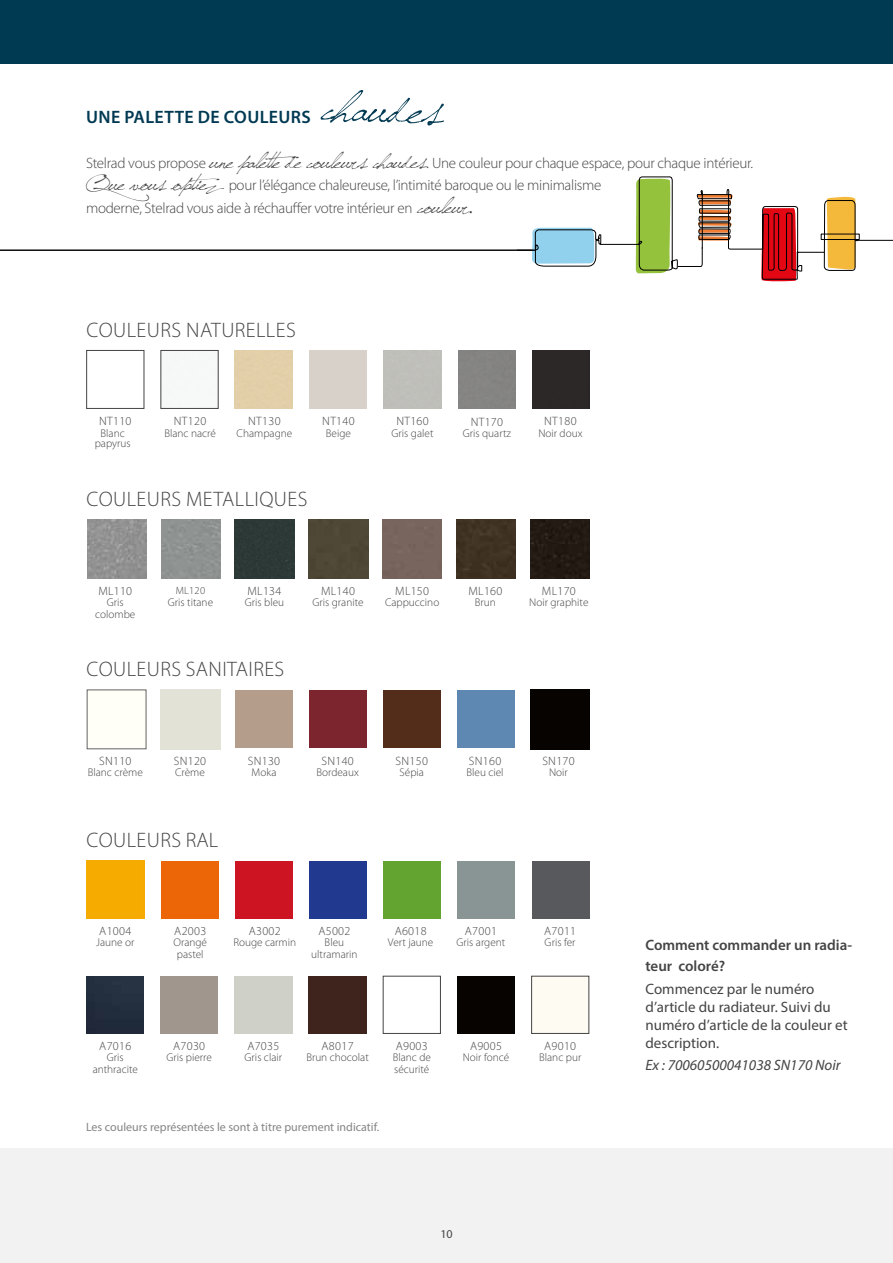
<style>
.page{position:relative;width:893px;height:1263px;background:#fff}
.page>*{position:absolute;margin:0;border:0;box-sizing:border-box;transform-origin:0 0}
.t1{font:54.45px "Jellyka Saint Andrews Queen";color:#003952}
.t2{font:300 21px "Myriad Pro";letter-spacing:.02em;color:#454444}
.t3{font:600 18px "Myriad Pro";letter-spacing:.02em;color:#003952}
.t4{font:300 15px/22.5px "Myriad Pro";letter-spacing:-.02em;color:#454444}
.t5{font:15px/18px "Myriad Pro";color:#454444}
.t6{font:600 15px/21.6px "Myriad Pro";color:#454444}
.t7{font:italic 15px "Myriad Pro";color:#454444}
.t8{font:300 12.15px "Myriad Pro";letter-spacing:.025em;color:#454444}
.t9{font:12px "Myriad Pro";color:#858585}
.t10{font:12px "Myriad Pro";color:#454444}
.t11{font:300 11.25px/12px "Myriad Pro";color:#454444;text-align:center}
.t12{font:300 10.5px "Myriad Pro";letter-spacing:.025em;color:#454444}
.s1{font-family:"Jellyka Saint Andrews Queen";font-weight:400;font-size:25.5px}
.s2{font-size:16.5px}
.s3{font-size:25.5px}
</style>
<div class="page">
<div style="left:0;top:1148px;width:893px;height:115px;background:#f2f2f2"></div>
<svg style="left:516px;top:176px;width:377px;height:106px"></svg>
<hr style="left:0;top:250px;width:535px;height:1px;background:#000">
<div style="left:0;top:0;width:893px;height:64px;background:#003952"></div>
<img style="left:87px;top:520px;width:60px;height:59px">
<div style="left:161px;top:520px;width:59px;height:59px;background:#8f9392"></div>
<div style="left:235px;top:520px;width:59px;height:59px;background:#2c3937"></div>
<div style="left:309px;top:520px;width:59px;height:59px;background:#4f4836"></div>
<div style="left:456px;top:520px;width:60px;height:59px;background:#3f3222"></div>
<div style="left:530px;top:520px;width:59px;height:59px;background:#231a13"></div>
<div style="left:383px;top:520px;width:59px;height:59px;background:#78655e"></div>
<div style="left:87px;top:690px;width:59px;height:59px;border:1px solid #646363"></div>
<div style="left:236px;top:691px;width:57px;height:57px;background:#b59d8b"></div>
<div style="left:310px;top:691px;width:57px;height:57px;background:#7d252e"></div>
<div style="left:383px;top:691px;width:58px;height:57px;background:#532d1a"></div>
<div style="left:457px;top:691px;width:58px;height:57px;background:#5e88b1"></div>
<div style="left:530px;top:690px;width:59px;height:59px;background:#070300"></div>
<div style="left:86px;top:976px;width:58px;height:58px;background:#232d3d"></div>
<div style="left:160px;top:976px;width:58px;height:58px;background:#a1968e"></div>
<div style="left:309px;top:976px;width:57px;height:58px;background:#3e241c"></div>
<div style="left:383px;top:976px;width:58px;height:58px;border:1px solid #454444"></div>
<div style="left:457px;top:976px;width:58px;height:58px;background:#060300"></div>
<div style="left:531px;top:976px;width:58px;height:58px;background:#fefbf2;border:1px solid #454444"></div>
<div style="left:86px;top:861px;width:58px;height:57px;background:#f6ab00"></div>
<div style="left:161px;top:861px;width:57px;height:57px;background:#ec6608"></div>
<div style="left:235px;top:861px;width:58px;height:57px;background:#cd1423"></div>
<div style="left:309px;top:861px;width:58px;height:57px;background:#213a8f"></div>
<div style="left:383px;top:861px;width:58px;height:57px;background:#63a330"></div>
<div style="left:458px;top:861px;width:57px;height:57px;background:#889594"></div>
<div style="left:532px;top:861px;width:57px;height:57px;background:#57595d"></div>
<div style="left:86px;top:350px;width:58px;height:59px;border:1px solid #454444"></div>
<div style="left:161px;top:350px;width:57px;height:59px;border:1px solid #454444"></div>
<div style="left:532px;top:350px;width:57px;height:59px;background:#2c2827"></div>
<h1 class="t1" style="left:322px;top:69px;width:123px;rotate:2deg">chaudes</h1>
<p class="t4" style="left:86px;top:152px;width:668px">Stelrad vous propose <span class="s1">une palette de couleurs chaudes</span><span class="s2">.</span> Une couleur pour chaque espace, pour chaque intérieur.<br><span class="s1">Que vous optiez</span> pour l’élégance chaleureuse, l’intimité baroque ou le minimalisme<br>moderne, Stelrad vous aide à réchauffer votre intérieur en <span class="s1">couleur</span><span class="s3">.</span></p>
<h3 class="t3" style="left:86px;top:105px;width:226px">UNE PALETTE DE COULEURS</h3>
<h2 class="t2" style="left:87px;top:317px;width:211px">COULEURS NATURELLES</h2>
<p class="t8" style="left:99px;top:414px;width:34px">NT110</p>
<p class="t11" style="left:95px;top:428px;width:37px;line-height:10.4px">Blanc papyrus</p>
<p class="t8" style="left:174px;top:414px;width:34px">NT120</p>
<p class="t11" style="left:164px;top:427px;width:53px">Blanc nacré</p>
<p class="t8" style="left:248px;top:414px;width:34px">NT130</p>
<p class="t11" style="left:237px;top:427px;width:57px">Champagne</p>
<p class="t8" style="left:322px;top:414px;width:34px">NT140</p>
<p class="t11" style="left:326px;top:427px;width:27px">Beige</p>
<p class="t8" style="left:396px;top:414px;width:34px">NT160</p>
<p class="t11" style="left:392px;top:427px;width:43px">Gris galet</p>
<p class="t8" style="left:471px;top:414px;width:34px">NT170</p>
<p class="t8" style="left:544px;top:414px;width:34px">NT180</p>
<p class="t11" style="left:463px;top:427px;width:50px">Gris quartz</p>
<p class="t11" style="left:538px;top:427px;width:46px">Noir doux</p>
<h2 class="t2" style="left:87px;top:487px;width:222px">COULEURS METALLIQUES</h2>
<p class="t8" style="left:98px;top:584px;width:35px">ML110</p>
<p class="t11" style="left:95px;top:597px;width:42px">Gris colombe</p>
<p class="t12" style="left:176px;top:584px;width:31px">ML120</p>
<p class="t11" style="left:168px;top:597px;width:47px">Gris titane</p>
<p class="t8" style="left:247px;top:584px;width:35px">ML134</p>
<p class="t11" style="left:245px;top:597px;width:41px">Gris bleu</p>
<p class="t8" style="left:321px;top:584px;width:35px">ML140</p>
<p class="t11" style="left:313px;top:597px;width:53px">Gris granite</p>
<p class="t8" style="left:395px;top:584px;width:35px">ML150</p>
<p class="t11" style="left:385px;top:597px;width:56px">Cappuccino</p>
<p class="t8" style="left:468px;top:584px;width:35px">ML160</p>
<p class="t11" style="left:475px;top:597px;width:23px">Brun</p>
<p class="t8" style="left:542px;top:584px;width:35px">ML170</p>
<p class="t11" style="left:529px;top:597px;width:61px">Noir graphite</p>
<h2 class="t2" style="left:87px;top:656px;width:199px">COULEURS SANITAIRES</h2>
<p class="t8" style="left:99px;top:754px;width:34px">SN110</p>
<p class="t11" style="left:88px;top:766px;width:57px">Blanc crème</p>
<p class="t8" style="left:174px;top:754px;width:34px">SN120</p>
<p class="t11" style="left:175px;top:766px;width:31px">Crème</p>
<p class="t8" style="left:248px;top:754px;width:34px">SN130</p>
<p class="t11" style="left:252px;top:766px;width:26px">Moka</p>
<p class="t8" style="left:321px;top:754px;width:34px">SN140</p>
<p class="t11" style="left:316px;top:766px;width:44px">Bordeaux</p>
<p class="t8" style="left:396px;top:754px;width:34px">SN150</p>
<p class="t11" style="left:400px;top:766px;width:26px">Sépia</p>
<p class="t8" style="left:469px;top:754px;width:34px">SN160</p>
<p class="t11" style="left:466px;top:766px;width:39px">Bleu ciel</p>
<p class="t8" style="left:542px;top:754px;width:34px">SN170</p>
<p class="t11" style="left:549px;top:766px;width:20px">Noir</p>
<h2 class="t2" style="left:87px;top:828px;width:133px">COULEURS RAL</h2>
<p class="t8" style="left:99px;top:923px;width:34px">A1004</p>
<p class="t11" style="left:96px;top:936px;width:40px">Jaune or</p>
<p class="t8" style="left:174px;top:923px;width:34px">A2003</p>
<p class="t11" style="left:173px;top:936px;width:35px">Orangé pastel</p>
<p class="t8" style="left:249px;top:923px;width:34px">A3002</p>
<p class="t11" style="left:233px;top:936px;width:64px">Rouge carmin</p>
<p class="t8" style="left:318px;top:923px;width:34px">A5002</p>
<p class="t11" style="left:311px;top:936px;width:48px">Bleu ultramarin</p>
<p class="t8" style="left:395px;top:923px;width:34px">A6018</p>
<p class="t11" style="left:388px;top:936px;width:47px">Vert jaune</p>
<p class="t8" style="left:465px;top:923px;width:34px">A7001</p>
<p class="t11" style="left:456px;top:936px;width:50px">Gris argent</p>
<p class="t8" style="left:544px;top:923px;width:34px">A7011</p>
<p class="t11" style="left:545px;top:936px;width:32px">Gris fer</p>
<p class="t8" style="left:99px;top:1039px;width:34px">A7016</p>
<p class="t8" style="left:173px;top:1039px;width:34px">A7030</p>
<p class="t8" style="left:247px;top:1039px;width:34px">A7035</p>
<p class="t8" style="left:322px;top:1039px;width:34px">A8017</p>
<p class="t8" style="left:396px;top:1039px;width:34px">A9003</p>
<p class="t8" style="left:470px;top:1039px;width:34px">A9005</p>
<p class="t8" style="left:544px;top:1039px;width:34px">A9010</p>
<p class="t11" style="left:93px;top:1051px;width:47px">Gris anthracite</p>
<p class="t11" style="left:166px;top:1051px;width:47px">Gris pierre</p>
<p class="t11" style="left:245px;top:1051px;width:39px">Gris clair</p>
<p class="t11" style="left:306px;top:1051px;width:64px">Brun chocolat</p>
<p class="t11" style="left:393px;top:1051px;width:40px;text-align:left">Blanc de sécurité</p>
<p class="t11" style="left:463px;top:1051px;width:48px">Noir foncé</p>
<p class="t11" style="left:539px;top:1052px;width:44px">Blanc pur</p>
<p class="t9" style="left:86px;top:1119px;width:295px">Les couleurs représentées le sont à titre purement indicatif.</p>
<p class="t10" style="left:440px;top:1226px;width:14px">10</p>
<h3 class="t6" style="left:645px;top:933px;width:208px">Comment commander un radia&shy;teur coloré?</h3>
<h3 class="t5" style="left:645px;top:979px;width:204px">Commencez par le numéro d’article du radiateur. Suivi du numéro d’article de la couleur et description.</h3>
<h3 class="t7" style="left:645px;top:1055px;width:197px">Ex : 70060500041038 SN170 Noir</h3>
</div>
